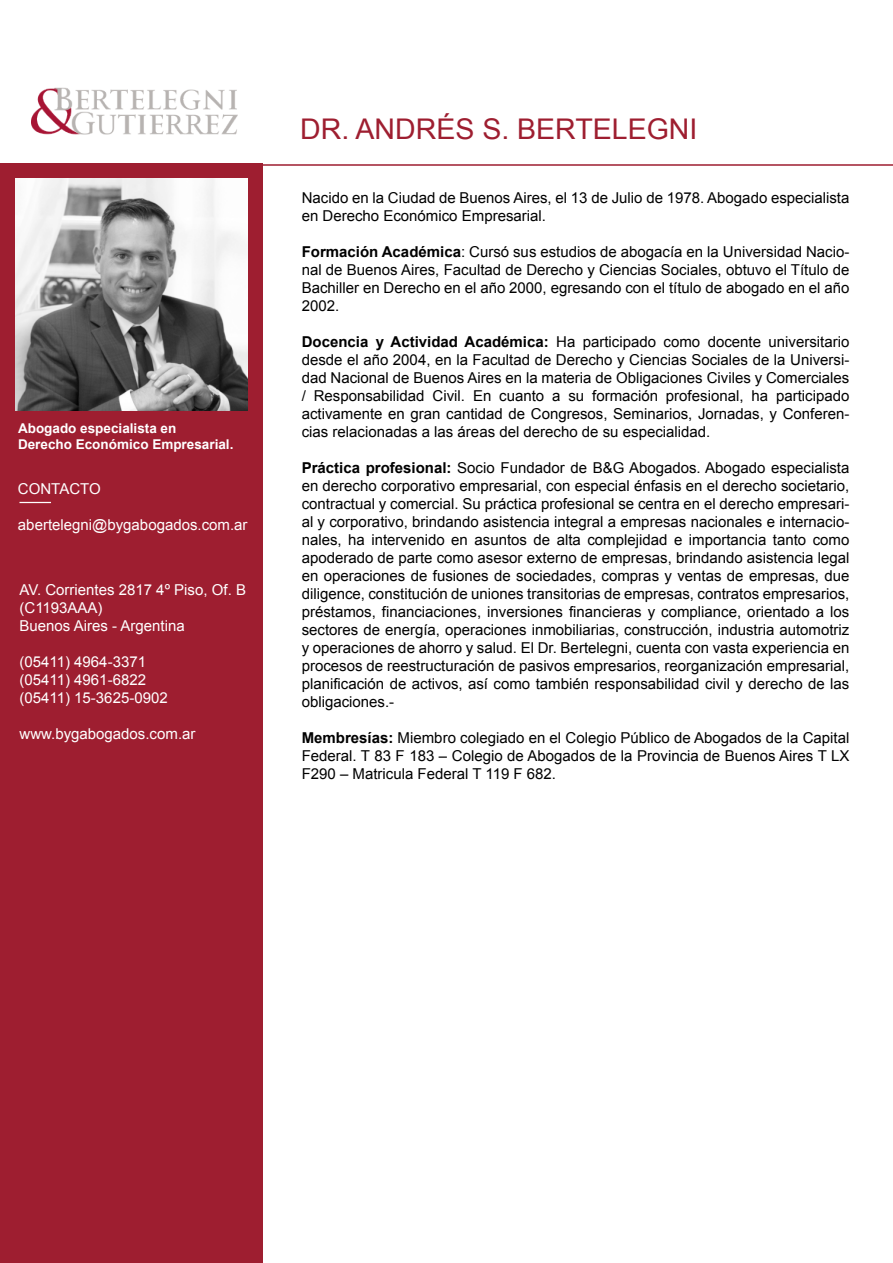
<style>
.page{position:relative;width:893px;height:1263px;background:#fff}
.page>*{position:absolute;margin:0;border:0;box-sizing:border-box;transform-origin:0 0}
.t1{font:28.5px "Arial";color:#9e1e30}
.t2{font:15px/18px "Arial";color:#000;text-align:justify}
.t3{font:15px/18px "Arial";color:#fff}
.t4{font:700 13.5px/16.2px "Arial";color:#fff}
.s1{font-weight:700}
</style>
<div class="page">
<div style="left:0;top:164px;width:262px;height:1099px;background:#9e1e30"></div>
<img style="left:31px;top:87px;width:207px;height:48px">
<hr style="left:19px;top:502px;width:32px;height:1px;background:#fff">
<img style="left:15px;top:178px;width:233px;height:232px">
<hr style="left:0;top:164px;width:892px;height:2px;background:#9e1e30">
<p class="t4" style="left:18px;top:420px;width:217px">Abogado especialista en<br>Derecho Económico Empresarial.</p>
<p class="t3" style="left:18px;top:480px;width:84px">CONTACTO</p>
<p class="t3" style="left:18px;top:516px;width:231px">abertelegni@bygabogados.com.ar</p>
<p class="t3" style="left:20px;top:580px;width:228px">AV. Corrientes 2817 4º Piso, Of. B (C1193AAA)<br>Buenos Aires - Argentina</p>
<p class="t3" style="left:20px;top:652px;width:150px">(05411) 4964-3371 (05411) 4961-6822 (05411) 15-3625-0902</p>
<p class="t3" style="left:20px;top:724px;width:177px">www.bygabogados.com.ar</p>
<h1 class="t1" style="left:300px;top:110px;width:399px">DR. ANDRÉS S. BERTELEGNI</h1>
<p class="t2" style="left:302px;top:189px;width:549px">Nacido en la Ciudad de Buenos Aires, el 13 de Julio de 1978. Abogado especialista en Derecho Económico Empresarial.</p>
<p class="t2" style="left:302px;top:243px;width:549px"><span class="s1">Formación Académica</span>: Cursó sus estudios de abogacía en la Universidad Nacio&shy;nal de Buenos Aires, Facultad de Derecho y Ciencias Sociales, obtuvo el Título de Bachiller en Derecho en el año 2000, egresando con el título de abogado en el año 2002.</p>
<p class="t2" style="left:302px;top:333px;width:549px"><span class="s1">Docencia y Actividad Académica:</span> Ha participado como docente universitario desde el año 2004, en la Facultad de Derecho y Ciencias Sociales de la Universi&shy;dad Nacional de Buenos Aires en la materia de Obligaciones Civiles y Comerciales / Responsabilidad Civil. En cuanto a su formación profesional, ha participado activamente en gran cantidad de Congresos, Seminarios, Jornadas, y Conferen&shy;cias relacionadas a las áreas del derecho de su especialidad.</p>
<p class="t2" style="left:302px;top:459px;width:549px"><span class="s1">Práctica profesional:</span> Socio Fundador de B&amp;G Abogados. Abogado especialista en derecho corporativo empresarial, con especial énfasis en el derecho societario, contractual y comercial. Su práctica profesional se centra en el derecho empresari&shy;al y corporativo, brindando asistencia integral a empresas nacionales e internacio&shy;nales, ha intervenido en asuntos de alta complejidad e importancia tanto como apoderado de parte como asesor externo de empresas, brindando asistencia legal en operaciones de fusiones de sociedades, compras y ventas de empresas, due diligence, constitución de uniones transitorias de empresas, contratos empresarios, préstamos, financiaciones, inversiones financieras y compliance, orientado a los sectores de energía, operaciones inmobiliarias, construcción, industria automotriz y operaciones de ahorro y salud. El Dr. Bertelegni, cuenta con vasta experiencia en procesos de reestructuración de pasivos empresarios, reorganización empresarial, planificación de activos, así como también responsabilidad civil y derecho de las obligaciones.-</p>
<p class="t2" style="left:302px;top:729px;width:549px"><span class="s1">Membresías:</span> Miembro colegiado en el Colegio Público de Abogados de la Capital Federal. T 83 F 183 – Colegio de Abogados de la Provincia de Buenos Aires T LX F290 – Matricula Federal T 119 F 682.</p>
</div>
